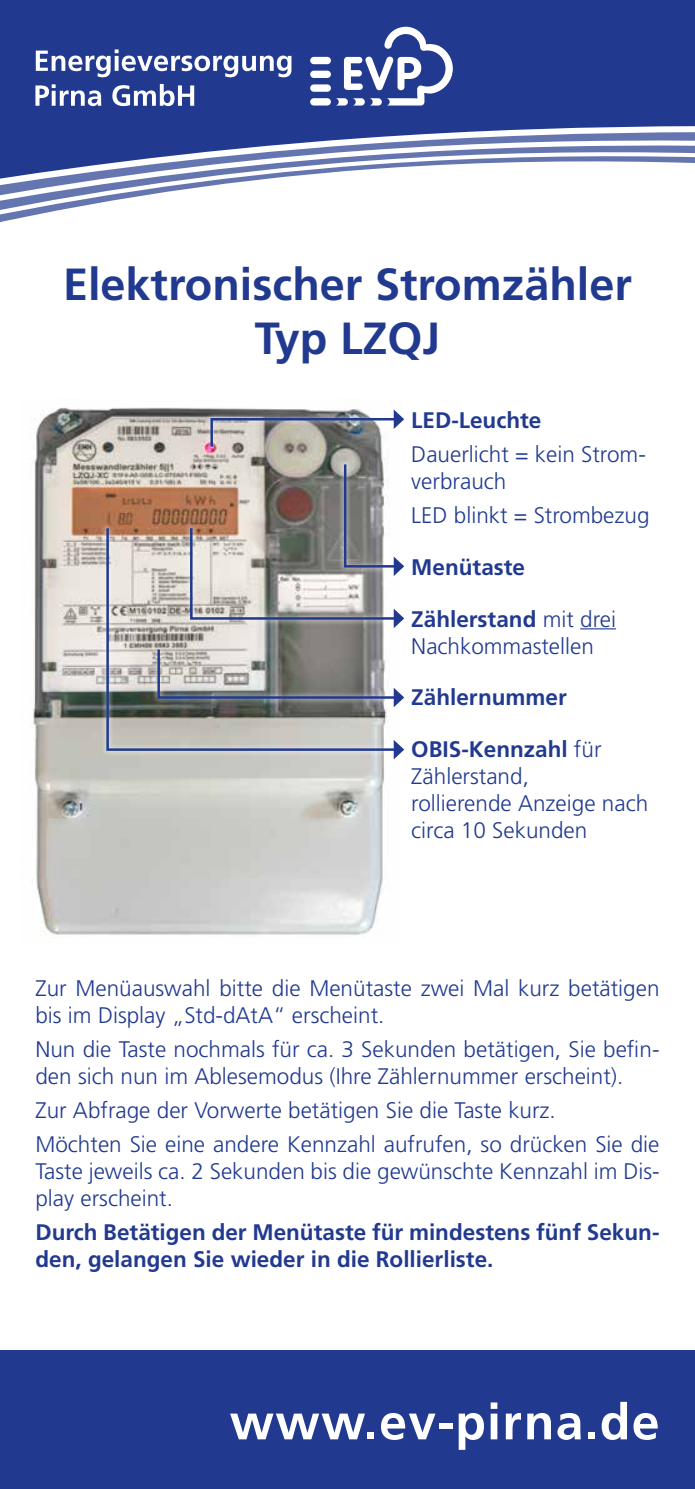
<style>
.page{position:relative;width:695px;height:1489px;background:#fff}
.page>*{position:absolute;margin:0;border:0;box-sizing:border-box;transform-origin:0 0}
.t1{font:700 50px "Frutiger LT Std";letter-spacing:.025em;color:#fff}
.t2{font:700 45px "Frutiger LT Std";color:#213a8f}
.t3{font:300 22.5px/27px "Frutiger LT Std";color:#213a8f}
.t4{font:700 22.5px/27px "Frutiger LT Std";color:#213a8f}
.s1{font-weight:700}
</style>
<div class="page">
<div style="left:0;top:0;width:694px;height:132px;background:#213a8f"></div>
<svg style="left:0;top:132px;width:694px;height:90px"></svg>
<div style="left:0;top:1350px;width:694px;height:138px;background:#213a8f"></div>
<img style="left:32px;top:407px;width:352px;height:528px">
<div style="left:310px;top:84px;width:21px;height:8px;background:#fff;border-radius:4px"></div>
<div style="left:310px;top:98px;width:21px;height:7px;background:#fff;border-radius:4px"></div>
<div style="left:310px;top:71px;width:21px;height:7px;background:#fff;border-radius:4px"></div>
<div style="left:310px;top:57px;width:21px;height:7px;background:#fff;border-radius:4px"></div>
<svg style="left:327px;top:27px;width:125px;height:78px"></svg>
<svg style="left:36px;top:49px;width:255px;height:28px"></svg>
<svg style="left:35px;top:84px;width:66px;height:22px"></svg>
<svg style="left:112px;top:84px;width:82px;height:22px"></svg>
<hr style="left:580px;top:628px;width:36px;height:1px;background:#213a8f">
<svg style="left:205px;top:407px;width:200px;height:45px"></svg>
<svg style="left:209px;top:409px;width:195px;height:40px;background:#9c9d9f"></svg>
<svg style="left:339px;top:458px;width:46px;height:4px"></svg>
<svg style="left:189px;top:462px;width:200px;height:61px;background:#9b8f86"></svg>
<svg style="left:101px;top:523px;width:304px;height:241px"></svg>
<svg style="left:105px;top:525px;width:292px;height:227px;background:#abaaa7"></svg>
<svg style="left:393px;top:739px;width:11px;height:20px"></svg>
<p class="t2" style="left:63px;top:257px;width:570px">Elektronischer Stromzähler</p>
<p class="t2" style="left:255px;top:311px;width:187px">Typ LZQJ</p>
<p class="t4" style="left:411px;top:406px;width:132px">LED-Leuchte</p>
<p class="t3" style="left:411px;top:441px;width:236px">Dauerlicht = kein Strom&shy;verbrauch</p>
<p class="t3" style="left:411px;top:502px;width:240px">LED blinkt = Strombezug</p>
<p class="t4" style="left:411px;top:553px;width:115px">Menütaste</p>
<p class="t3" style="left:411px;top:605px;width:206px"><span class="s1">Zählerstand</span> mit drei<br>Nachkommastellen</p>
<p class="t4" style="left:411px;top:684px;width:157px">Zählernummer</p>
<p class="t3" style="left:411px;top:736px;width:192px"><span class="s1">OBIS-Kennzahl</span> für<br>Zählerstand,</p>
<p class="t3" style="left:411px;top:790px;width:238px">rollierende Anzeige nach circa 10 Sekunden</p>
<p class="t3" style="left:35px;top:974px;width:625px">Zur Menüauswahl bitte die Menütaste zwei Mal kurz betätigen bis im Display „Std-dAtA“ erscheint.</p>
<p class="t3" style="left:35px;top:1036px;width:625px">Nun die Taste nochmals für ca. 3 Sekunden betätigen, Sie befin&shy;den sich nun im Ablesemodus (Ihre Zählernummer erscheint).</p>
<p class="t3" style="left:35px;top:1097px;width:522px">Zur Abfrage der Vorwerte betätigen Sie die Taste kurz.</p>
<p class="t3" style="left:35px;top:1131px;width:625px;text-align:justify">Möchten Sie eine andere Kennzahl aufrufen, so drücken Sie die Taste jeweils ca. 2 Sekunden bis die gewünschte Kennzahl im Dis&shy;play erscheint.</p>
<p class="t4" style="left:35px;top:1219px;width:625px">Durch Betätigen der Menütaste für mindestens fünf Sekun&shy;den, gelangen Sie wieder in die Rollierliste.</p>
<p class="t1" style="left:229px;top:1392px;width:431px">www.ev-pirna.de</p>
</div>
